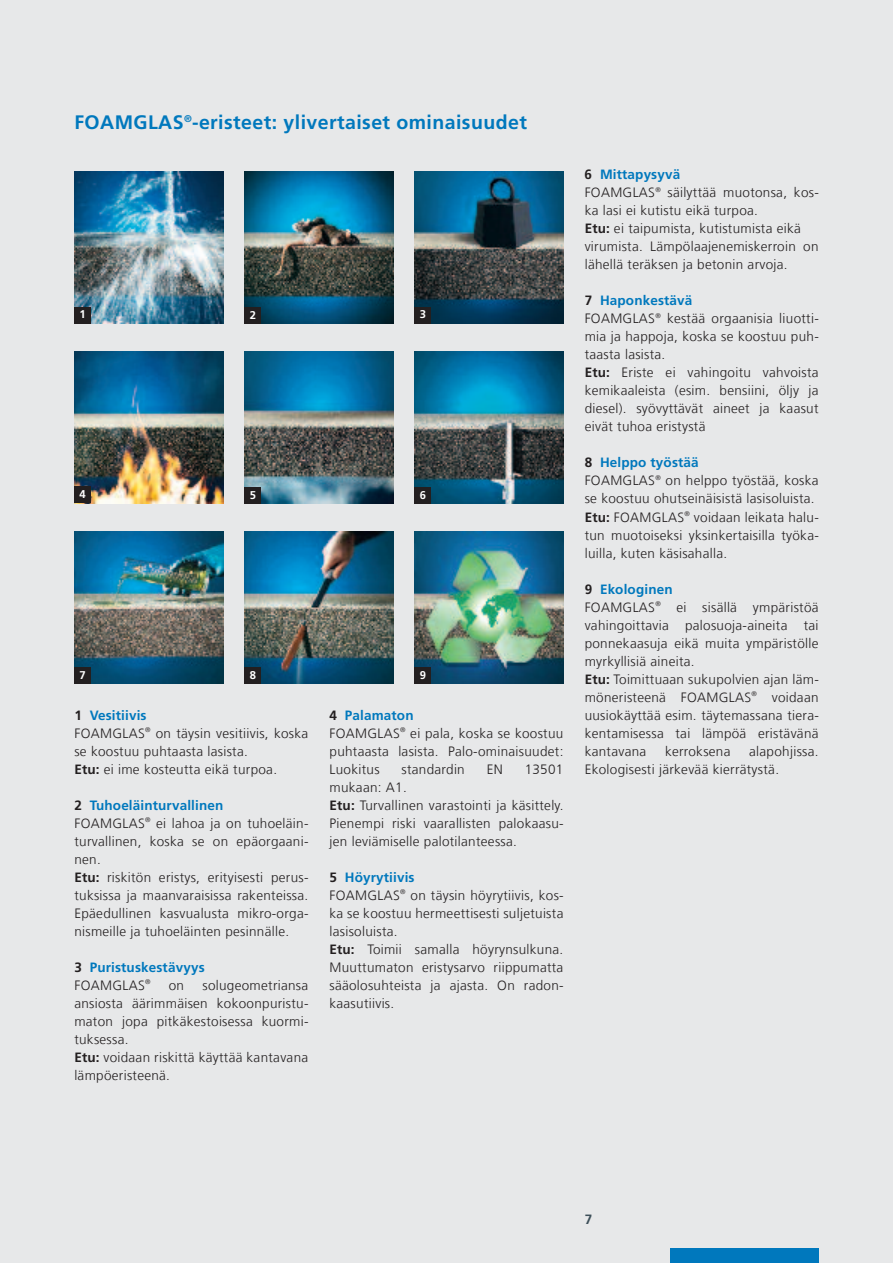
<style>
.page{position:relative;width:893px;height:1263px;background:#e7e8e9}
.page>*{position:absolute;margin:0;border:0;box-sizing:border-box;transform-origin:0 0}
.t1{font:700 19.5px "Frutiger LT Com";letter-spacing:.02em;color:#0078bd}
.t2{font:300 13.5px/18px "Frutiger LT Com";letter-spacing:.02em;color:#231f20}
.t3{font:700 13.5px/18px "Frutiger LT Com";letter-spacing:.01em;color:#0078bd}
.t4{font:700 13.5px "Frutiger LT Com";color:#3d4f59}
.t5{font:700 11.25px "Frutiger LT Com";color:#fff}
.s1{font-weight:700}
.s2{font-weight:700;color:#0078bd}
.s3{color:#231f20}
.s4{font-weight:300;color:#231f20}
</style>
<div class="page">
<img style="left:74px;top:171px;width:149px;height:152px">
<img style="left:244px;top:171px;width:149px;height:152px">
<img style="left:415px;top:171px;width:148px;height:152px">
<img style="left:74px;top:351px;width:149px;height:152px">
<img style="left:244px;top:351px;width:149px;height:152px">
<img style="left:415px;top:351px;width:148px;height:152px">
<img style="left:74px;top:531px;width:149px;height:152px">
<img style="left:244px;top:531px;width:149px;height:152px">
<img style="left:415px;top:531px;width:148px;height:152px">
<div style="left:670px;top:1248px;width:149px;height:15px;background:#0078bd"></div>
<div style="left:244px;top:307px;width:17px;height:16px;background:#231f20"></div>
<div style="left:74px;top:307px;width:17px;height:16px;background:#231f20"></div>
<div style="left:74px;top:487px;width:17px;height:16px;background:#231f20"></div>
<div style="left:415px;top:307px;width:16px;height:16px;background:#231f20"></div>
<div style="left:415px;top:487px;width:16px;height:16px;background:#231f20"></div>
<div style="left:244px;top:487px;width:17px;height:16px;background:#231f20"></div>
<div style="left:74px;top:667px;width:17px;height:16px;background:#231f20"></div>
<div style="left:415px;top:667px;width:16px;height:16px;background:#231f20"></div>
<div style="left:244px;top:667px;width:17px;height:16px;background:#231f20"></div>
<h1 class="t1" style="left:74px;top:115px;width:454px">FOAMGLAS<sup>®</sup>-eristeet: ylivertaiset ominaisuudet</h1>
<p class="t5" style="left:80px;top:310px;width:8px">1</p>
<p class="t5" style="left:250px;top:310px;width:8px">2</p>
<p class="t5" style="left:420px;top:310px;width:8px">3</p>
<p class="t5" style="left:80px;top:490px;width:8px">4</p>
<p class="t5" style="left:250px;top:490px;width:8px">5</p>
<p class="t5" style="left:420px;top:490px;width:8px">6</p>
<p class="t5" style="left:80px;top:670px;width:8px">7</p>
<p class="t5" style="left:250px;top:670px;width:8px">8</p>
<p class="t5" style="left:420px;top:670px;width:8px">9</p>
<p class="t2" style="left:74px;top:707px;width:235px"><span class="s1">1</span> <span class="s2">Vesitiivis<br></span>FOAMGLAS<sup>®</sup> on täysin vesitiivis, koska se koostuu puhtaasta lasista.<br><span class="s1">Etu:</span> ei ime kosteutta eikä turpoa.</p>
<p class="t2" style="left:74px;top:797px;width:236px"><span class="s1">2</span> <span class="s2">Tuhoeläinturvallinen<br></span>FOAMGLAS<sup>®</sup> ei lahoa ja on tuhoeläin&shy;turvallinen, koska se on epäorgaani&shy;nen.<br><span class="s1">Etu:</span> riskitön eristys, erityisesti perus&shy;tuksissa ja maanvaraisissa rakenteissa.<br>Epäedullinen kasvualusta mikro-orga&shy;nismeille ja tuhoeläinten pesinnälle.</p>
<p class="t3" style="left:74px;top:959px;width:132px"><span class="s3">3</span> Puristuskestävyys<br><span class="s4">FOAMGLAS</span><sup>®</sup></p>
<p class="t2" style="left:329px;top:707px;width:235px"><span class="s1">4</span> <span class="s2">Palamaton<br></span>FOAMGLAS<sup>®</sup> ei pala, koska se koostuu puhtaasta lasista. Palo-ominaisuudet:<br>Luokitus</p>
<p class="t2" style="left:402px;top:761px;width:65px">standardin</p>
<p class="t2" style="left:487px;top:761px;width:18px">EN</p>
<p class="t2" style="left:525px;top:761px;width:40px">13501</p>
<p class="t2" style="left:330px;top:779px;width:236px">mukaan: A1.<br><span class="s1">Etu:</span> Turvallinen varastointi ja käsittely.<br>Pienempi riski vaarallisten palokaasu&shy;jen leviämiselle palotilanteessa.</p>
<p class="t2" style="left:329px;top:869px;width:236px"><span class="s1">5</span> <span class="s2">Höyrytiivis<br></span>FOAMGLAS<sup>®</sup> on täysin höyrytiivis, kos&shy;ka se koostuu hermeettisesti suljetuista lasisoluista.<br><span class="s1">Etu:</span> Toimii samalla höyrynsulkuna.<br>Muuttumaton eristysarvo riippumatta sääolosuhteista ja ajasta. On radon&shy;kaasutiivis.</p>
<p class="t2" style="left:74px;top:977px;width:236px;text-indent:128px">solugeometriansa ansiosta äärimmäisen kokoonpuristu&shy;maton jopa pitkäkestoisessa kuormi&shy;tuksessa.<br><span class="s1">Etu:</span> voidaan riskittä käyttää kantavana lämpöeristeenä.</p>
<p class="t2" style="left:169px;top:977px;width:17px">on</p>
<p class="t2" style="left:585px;top:167px;width:236px"><span class="s1">6</span> <span class="s2">Mittapysyvä<br></span>FOAMGLAS<sup>®</sup> säilyttää muotonsa, kos&shy;ka lasi ei kutistu eikä turpoa.<br><span class="s1">Etu:</span> ei taipumista, kutistumista eikä virumista. Lämpölaajenemiskerroin on lähellä teräksen ja betonin arvoja.</p>
<p class="t2" style="left:585px;top:293px;width:236px"><span class="s1">7</span> <span class="s2">Haponkestävä<br></span>FOAMGLAS<sup>®</sup> kestää orgaanisia liuotti&shy;mia ja happoja, koska se koostuu puh&shy;taasta lasista.<br><span class="s1">Etu:</span> Eriste ei vahingoitu vahvoista kemikaaleista (esim. bensiini, öljy ja diesel). syövyttävät aineet ja kaasut eivät tuhoa eristystä</p>
<p class="t2" style="left:585px;top:455px;width:236px"><span class="s1">8</span> <span class="s2">Helppo työstää<br></span>FOAMGLAS<sup>®</sup> on helppo työstää, koska se koostuu ohutseinäisistä lasisoluista.<br><span class="s1">Etu:</span> FOAMGLAS<sup>®</sup> voidaan leikata halu&shy;tun muotoiseksi yksinkertaisilla työka&shy;luilla, kuten käsisahalla.</p>
<p class="t2" style="left:585px;top:581px;width:236px"><span class="s1">9</span> <span class="s2">Ekologinen<br></span>FOAMGLAS<sup>®</sup> ei sisällä ympäristöä vahingoittavia palosuoja-aineita tai ponnekaasuja eikä muita ympäristölle myrkyllisiä aineita.<br><span class="s1">Etu:</span> Toimittuaan sukupolvien ajan läm&shy;möneristeenä FOAMGLAS<sup>®</sup> voidaan uusiokäyttää esim. täytemassana tiera&shy;kentamisessa tai lämpöä eristävänä kantavana</p>
<p class="t2" style="left:585px;top:743px;width:235px;text-indent:165px">alapohjissa.<br>Ekologisesti järkevää kierrätystä.</p>
<p class="t2" style="left:665px;top:743px;width:67px">kerroksena</p>
<p class="t4" style="left:585px;top:1213px;width:9px">7</p>
</div>
